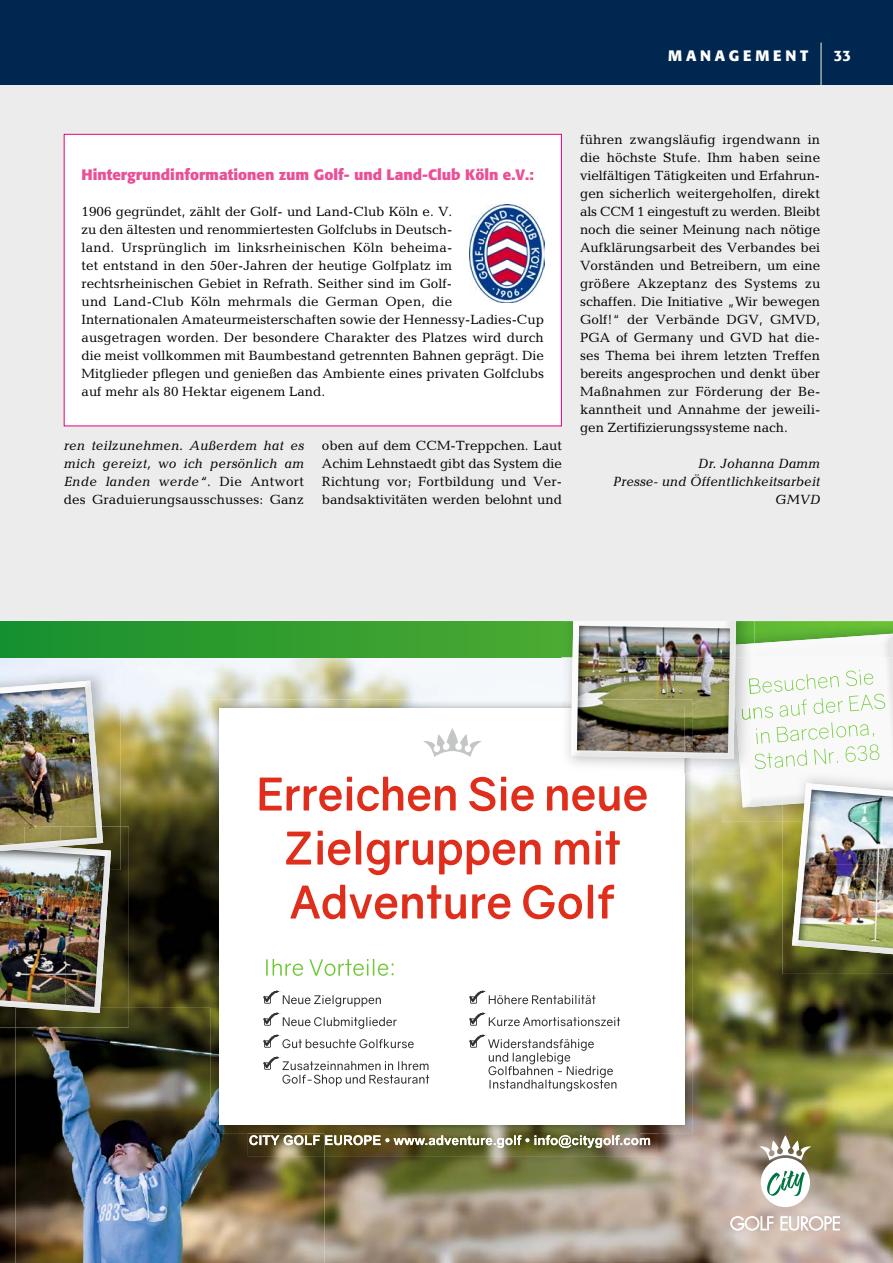
<style>
.page{position:relative;width:893px;height:1263px;background:#fff}
.page>*{position:absolute;margin:0;border:0;box-sizing:border-box;transform-origin:0 0}
.t1{font:700 15px "Formata";color:#ea5097}
.t2{font:700 15px "Formata";letter-spacing:.25em;color:#fff}
.t3{font:500 15px "Formata";color:#fff}
.t4{font:13.5px/18px "Candida";color:#000;text-align:justify}
.t5{font:italic 13.5px/18px "Candida";letter-spacing:.005em;color:#000;text-align:justify}
.s1{font-style:normal}
</style>
<div class="page">
<div style="left:0;top:0;width:893px;height:85px;background:#002750"></div>
<hr style="left:821px;top:43px;width:1px;height:42px;background:#fff">
<div style="left:0;top:85px;width:893px;height:536px;background:#ececed"></div>
<div style="left:64px;top:134px;width:497px;height:292px;background:#fff"></div>
<div style="left:64px;top:134px;width:498px;height:292px;border:1px solid #e5007d"></div>
<img style="left:469px;top:204px;width:75px;height:99px">
<img style="left:0;top:657px;width:893px;height:606px">
<div style="left:761px;top:1158px;width:49px;height:49px;background:#fff;border-radius:50%"></div>
<svg style="left:759px;top:1135px;width:52px;height:25px"></svg>
<svg style="left:767px;top:1170px;width:38px;height:26px"></svg>
<svg style="left:730px;top:1215px;width:44px;height:15px"></svg>
<svg style="left:780px;top:1215px;width:60px;height:15px"></svg>
<img style="left:324px;top:1134px;width:334px;height:22px">
<svg style="left:324px;top:1135px;width:326px;height:13px"></svg>
<img style="left:16px;top:1008px;width:205px;height:255px">
<img style="left:221px;top:1133px;width:103px;height:130px">
<img style="left:249px;top:1135px;width:71px;height:10px">
<div style="left:0;top:621px;width:561px;height:36px;background:linear-gradient(to right,#16902e,#4caa31)"></div>
<img style="left:211px;top:700px;width:350px;height:47px">
<img style="left:211px;top:747px;width:8px;height:261px">
<img style="left:640px;top:773px;width:53px;height:360px">
<img style="left:324px;top:1125px;width:316px;height:8px">
<img style="left:211px;top:1008px;width:113px;height:125px">
<div style="left:219px;top:708px;width:465px;height:417px;background:#fff"></div>
<svg style="left:266px;top:959px;width:127px;height:17px"></svg>
<svg style="left:260px;top:777px;width:387px;height:34px"></svg>
<svg style="left:286px;top:831px;width:334px;height:44px"></svg>
<svg style="left:290px;top:884px;width:324px;height:35px"></svg>
<svg style="left:469px;top:991px;width:127px;height:13px"></svg>
<svg style="left:469px;top:1013px;width:151px;height:13px"></svg>
<svg style="left:469px;top:1035px;width:147px;height:56px"></svg>
<svg style="left:263px;top:991px;width:118px;height:16px"></svg>
<svg style="left:263px;top:1035px;width:151px;height:13px"></svg>
<svg style="left:263px;top:1013px;width:134px;height:16px"></svg>
<svg style="left:263px;top:1057px;width:166px;height:29px"></svg>
<svg style="left:423px;top:728px;width:59px;height:29px"></svg>
<img style="left:0;top:826px;width:129px;height:201px">
<img style="left:16px;top:1008px;width:113px;height:19px">
<img style="left:109px;top:870px;width:1px;height:138px">
<img style="left:0;top:870px;width:109px;height:138px">
<img style="left:25px;top:1008px;width:74px;height:5px">
<img style="left:0;top:870px;width:27px;height:132px">
<img style="left:27px;top:870px;width:38px;height:135px">
<img style="left:65px;top:954px;width:33px;height:53px">
<img style="left:65px;top:901px;width:37px;height:53px">
<img style="left:65px;top:870px;width:39px;height:31px">
<img style="left:722px;top:773px;width:61px;height:49px">
<img style="left:754px;top:621px;width:139px;height:13px">
<img style="left:740px;top:657px;width:153px;height:150px">
<img style="left:754px;top:634px;width:139px;height:23px">
<img style="left:0;top:668px;width:121px;height:158px">
<img style="left:102px;top:826px;width:19px;height:44px">
<img style="left:110px;top:850px;width:1px;height:20px">
<img style="left:55px;top:847px;width:55px;height:23px">
<img style="left:0;top:850px;width:105px;height:20px">
<img style="left:101px;top:681px;width:1px;height:145px">
<svg style="left:102px;top:826px;width:1px;height:17px"></svg>
<img style="left:0;top:681px;width:101px;height:145px">
<img style="left:55px;top:826px;width:47px;height:21px">
<img style="left:16px;top:844px;width:39px;height:6px">
<img style="left:0;top:780px;width:96px;height:46px">
<img style="left:0;top:733px;width:92px;height:47px">
<img style="left:0;top:690px;width:42px;height:43px">
<img style="left:42px;top:687px;width:47px;height:46px">
<img style="left:0;top:826px;width:61px;height:18px">
<img style="left:61px;top:826px;width:36px;height:14px">
<svg style="left:0;top:843px;width:16px;height:8px"></svg>
<img style="left:783px;top:822px;width:110px;height:152px">
<img style="left:783px;top:804px;width:26px;height:18px">
<img style="left:783px;top:770px;width:110px;height:34px">
<img style="left:792px;top:822px;width:101px;height:132px">
<img style="left:804px;top:783px;width:89px;height:20px">
<img style="left:798px;top:864px;width:95px;height:84px">
<img style="left:805px;top:822px;width:88px;height:43px">
<img style="left:809px;top:797px;width:84px;height:25px">
<img style="left:810px;top:790px;width:83px;height:13px">
<img style="left:561px;top:657px;width:161px;height:116px">
<img style="left:561px;top:621px;width:11px;height:36px">
<img style="left:561px;top:700px;width:132px;height:73px">
<img style="left:561px;top:708px;width:123px;height:65px">
<img style="left:722px;top:759px;width:13px;height:14px">
<img style="left:736px;top:621px;width:18px;height:22px">
<img style="left:735px;top:643px;width:19px;height:130px">
<svg style="left:742px;top:670px;width:143px;height:99px"></svg>
<img style="left:735px;top:657px;width:1px;height:102px">
<img style="left:572px;top:621px;width:150px;height:138px">
<img style="left:571px;top:708px;width:113px;height:50px">
<img style="left:722px;top:621px;width:13px;height:138px">
<img style="left:732px;top:657px;width:2px;height:26px">
<svg style="left:730px;top:621px;width:6px;height:36px"></svg>
<img style="left:674px;top:657px;width:56px;height:96px">
<img style="left:578px;top:657px;width:96px;height:43px">
<img style="left:579px;top:626px;width:143px;height:31px">
<img style="left:578px;top:700px;width:115px;height:52px">
<img style="left:577px;top:708px;width:107px;height:44px">
<img style="left:722px;top:628px;width:8px;height:29px">
<p class="t2" style="left:668px;top:46px;width:142px">Management</p>
<p class="t3" style="left:834px;top:46px;width:19px">33</p>
<p class="t1" style="left:82px;top:165px;width:454px">Hintergrundinformationen zum Golf- und Land-Club Köln e.V.:</p>
<p class="t4" style="left:82px;top:202px;width:464px;text-align:left">1906 gegründet, zählt der Golf- und Land-Club Köln e. V.<br>zu den ältesten und renommiertesten Golfclubs in Deutsch-<br>land. Ursprünglich im linksrheinischen Köln beheima-<br>tet entstand in den 50er-Jahren der heutige Golfplatz im rechtsrheinischen Gebiet in Refrath. Seither sind im Golf-<br>und Land-Club Köln mehrmals die German Open, die Internationalen Amateurmeisterschaften sowie der Hennessy-Ladies-Cup ausgetragen worden. Der besondere Charakter des Platzes wird durch die meist vollkommen mit Baumbestand getrennten Bahnen geprägt. Die Mitglieder pflegen und genießen das Ambiente eines privaten Golfclubs auf mehr als 80 Hektar eigenem Land.</p>
<p class="t5" style="left:64px;top:436px;width:242px">ren teilzunehmen. Außerdem hat es mich gereizt, wo ich persönlich am Ende landen werde“<span class="s1">. Die Antwort des Graduierungsausschusses: Ganz</span></p>
<p class="t4" style="left:322px;top:436px;width:242px">oben auf dem CCM-Treppchen. Laut Achim Lehnstaedt gibt das System die Richtung vor; Fortbildung und Ver&shy;bandsaktivitäten werden belohnt und</p>
<p class="t4" style="left:580px;top:130px;width:242px">führen zwangsläufig irgendwann in die höchste Stufe. Ihm haben seine vielfältigen Tätigkeiten und Erfahrun&shy;gen sicherlich weitergeholfen, direkt als CCM 1 eingestuft zu werden. Bleibt noch die seiner Meinung nach nötige Aufklärungsarbeit des Verbandes bei Vorständen und Betreibern, um eine größere Akzeptanz des Systems zu schaffen. Die Initiative „Wir bewegen Golf!“ der Verbände DGV, GMVD, PGA of Germany und GVD hat die&shy;ses Thema bei ihrem letzten Treffen bereits angesprochen und denkt über Maßnahmen zur Förderung der Be&shy;kanntheit und Annahme der jeweili&shy;gen Zertifizierungssysteme nach.</p>
<p class="t5" style="left:613px;top:454px;width:209px;text-align:right">Dr. Johanna Damm<br>Presse- und Öffentlichkeitsarbeit<br>GMVD</p>
</div>
